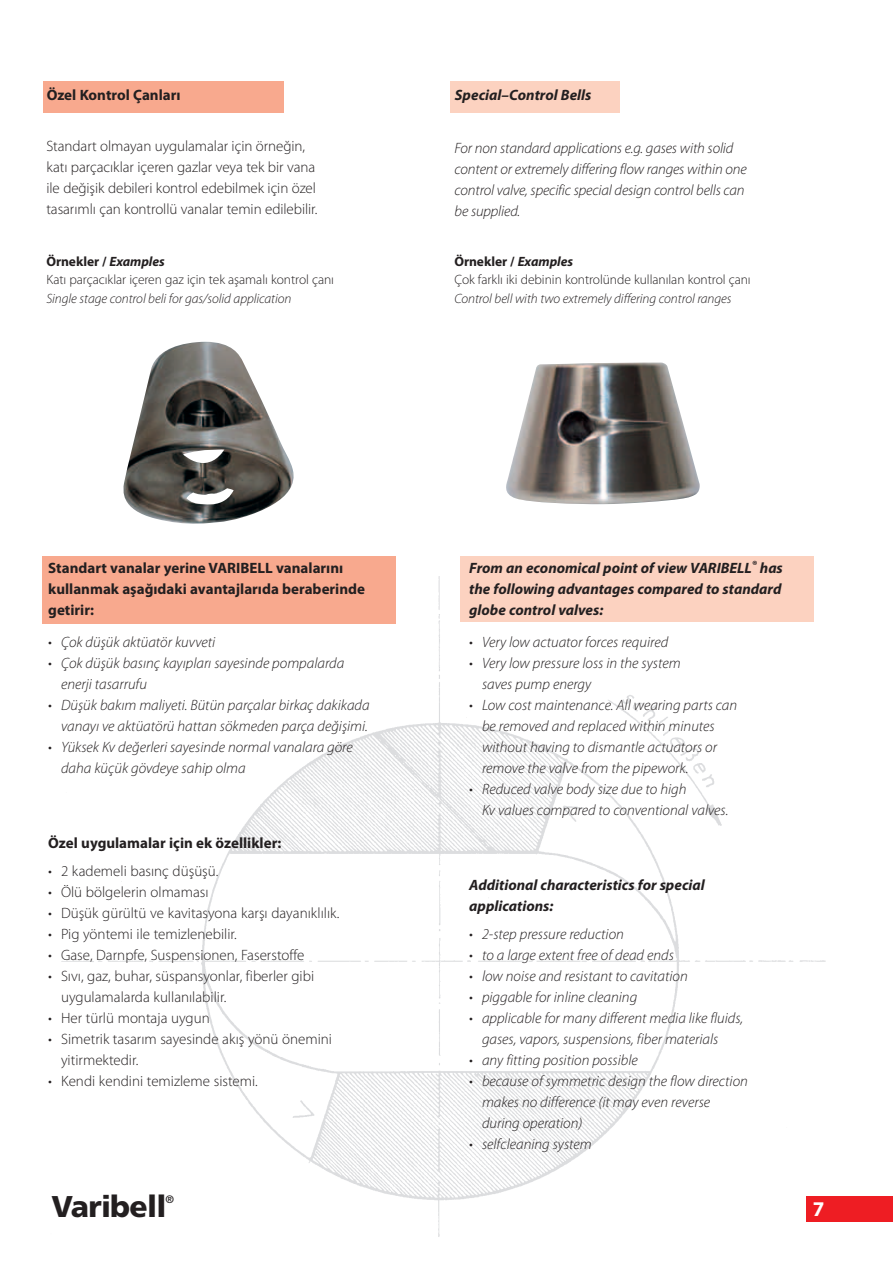
<style>
.page{position:relative;width:893px;height:1263px;background:#fff}
.page>*{position:absolute;margin:0;border:0;box-sizing:border-box;transform-origin:0 0}
.t1{font:900 30px "Frutiger";letter-spacing:-.025em;color:#231f20}
.t2{font:700 21px "Myriad Pro";color:#fff}
.t3{font:italic 300 15px/21px "Myriad Pro";color:#231f20}
.t4{font:300 15px/21px "Myriad Pro";color:#231f20}
.t5{font:italic 700 15px/21px "Myriad Pro";color:#231f20;text-align:justify}
.t6{font:700 15px/21px "Myriad Pro";color:#231f20}
.t7{font:300 13.5px/18.8px "Myriad Pro";letter-spacing:-.005em;color:#231f20}
.t8{font:italic 300 13.5px "Myriad Pro";letter-spacing:-.005em;color:#231f20}
.t9{font:10.8px "Frutiger";color:#231f20}
.s1{font-weight:700}
.s2{font-weight:700;font-style:italic}
.s3{font-style:italic}
</style>
<div class="page">
<img style="left:42px;top:576px;width:850px;height:661px">
<div style="left:43px;top:556px;width:353px;height:67px;background:#f8a98e"></div>
<div style="left:460px;top:556px;width:354px;height:66px;background:#fcd2c0"></div>
<div style="left:807px;top:1196px;width:86px;height:25px;background:#ee1d23"></div>
<img style="left:506px;top:362px;width:194px;height:142px">
<div style="left:451px;top:81px;width:169px;height:31px;background:#fcd2c0"></div>
<div style="left:43px;top:81px;width:240px;height:31px;background:#f8a98e"></div>
<img style="left:123px;top:342px;width:171px;height:182px">
<p class="t6" style="left:47px;top:84px;width:135px">Özel Kontrol Çanları</p>
<p class="t4" style="left:46px;top:135px;width:273px">Standart olmayan uygulamalar için örneğin, katı parçacıklar içeren gazlar veya tek bir vana ile değişik debileri kontrol edebilmek için özel tasarımlı çan kontrollü vanalar temin edilebilir.</p>
<p class="t7" style="left:46px;top:252px;width:289px"><span class="s1">Örnekler /</span> <span class="s2">Examples<br></span>Katı parçacıklar içeren gaz için tek aşamalı kontrol çanı</p>
<p class="t8" style="left:46px;top:291px;width:247px">Single stage control beli for gas/solid application</p>
<p class="t5" style="left:455px;top:84px;width:138px">Special–Control Bells</p>
<p class="t3" style="left:455px;top:137px;width:294px">For non standard applications e.g. gases with solid content or extremely differing flow ranges within one control valve, specific special design control bells can be supplied.</p>
<p class="t7" style="left:454px;top:252px;width:298px"><span class="s1">Örnekler /</span> <span class="s2">Examples<br></span>Çok farklı iki debinin kontrolünde kullanılan kontrol çanı</p>
<p class="t8" style="left:454px;top:291px;width:279px">Control bell with two extremely differing control ranges</p>
<p class="t6" style="left:48px;top:557px;width:318px">Standart vanalar yerine VARIBELL vanalarını kullanmak aşağıdaki avantajlarıda beraberinde getirir:</p>
<p class="t3" style="left:48px;top:631px;width:169px">• Çok düşük aktüatör kuvveti</p>
<p class="t3" style="left:61px;top:652px;width:285px;text-indent:-13px">• Çok düşük basınç kayıpları sayesinde pompalarda enerji tasarrufu</p>
<p class="t3" style="left:48px;top:694px;width:323px;text-align:right">• Düşük bakım maliyeti. Bütün parçalar birkaç dakikada vanayı ve aktüatörü hattan sökmeden parça değişimi.</p>
<p class="t3" style="left:61px;top:736px;width:293px;text-indent:-13px">• Yüksek Kv değerleri sayesinde normal vanalara göre daha küçük gövdeye sahip olma</p>
<p class="t6" style="left:48px;top:831px;width:234px">Özel uygulamalar için ek özellikler:</p>
<p class="t4" style="left:48px;top:860px;width:172px"><span class="s3">•</span> 2 kademeli basınç düşüşü.</p>
<p class="t4" style="left:48px;top:881px;width:162px"><span class="s3">•</span> Ölü bölgelerin olmaması</p>
<p class="t4" style="left:48px;top:902px;width:293px"><span class="s3">•</span> Düşük gürültü ve kavitasyona karşı dayanıklılık.</p>
<p class="t4" style="left:48px;top:923px;width:190px"><span class="s3">•</span> Pig yöntemi ile temizlenebilir.</p>
<p class="t4" style="left:48px;top:944px;width:258px"><span class="s3">•</span> Gase, Darnpfe, Suspensionen, Faserstoffe</p>
<p class="t4" style="left:61px;top:965px;width:255px;text-indent:-13px"><span class="s3">•</span> Sıvı, gaz, buhar, süspansyonlar, fiberler gibi uygulamalarda kullanılabilir.</p>
<p class="t4" style="left:48px;top:1007px;width:163px"><span class="s3">•</span> Her türlü montaja uygun</p>
<p class="t4" style="left:61px;top:1028px;width:273px;text-indent:-13px"><span class="s3">•</span> Simetrik tasarım sayesinde akış yönü önemini yitirmektedir.</p>
<p class="t4" style="left:48px;top:1070px;width:211px"><span class="s3">•</span> Kendi kendini temizleme sistemi.</p>
<p class="t5" style="left:469px;top:557px;width:315px">From an economical point of view VA RIBELL <sup>®</sup> has the following advantages compared to standard globe control valves:</p>
<p class="t3" style="left:469px;top:631px;width:201px">• Very low actuator forces required</p>
<p class="t3" style="left:482px;top:652px;width:200px;text-indent:-13px">• Very low pressure loss in the system saves pump energy</p>
<p class="t3" style="left:482px;top:694px;width:257px;text-indent:-13px">• Low cost maintenance. All wearing parts can be removed and replaced within minutes without having to dismantle actuators or remove the valve from the pipework.</p>
<p class="t3" style="left:482px;top:778px;width:248px;text-indent:-13px">• Reduced valve body size due to high<br>Kv values compared to conventional valves.</p>
<p class="t5" style="left:469px;top:873px;width:238px">Additional characteristics for special applications:</p>
<p class="t3" style="left:469px;top:923px;width:156px">• 2-step pressure reduction</p>
<p class="t3" style="left:469px;top:944px;width:206px">• to a large extent free of dead ends</p>
<p class="t3" style="left:469px;top:965px;width:220px">• low noise and resistant to cavitation</p>
<p class="t3" style="left:469px;top:986px;width:169px">• piggable for inline cleaning</p>
<p class="t3" style="left:482px;top:1007px;width:263px;text-indent:-13px">• applicable for many different media like fluids, gases, vapors, suspensions, fiber materials</p>
<p class="t3" style="left:469px;top:1049px;width:170px">• any fitting position possible</p>
<p class="t3" style="left:482px;top:1070px;width:267px;text-indent:-13px">• because of symmetric design the flow direction makes no difference (it may even reverse during operation)</p>
<p class="t3" style="left:469px;top:1133px;width:124px">• selfcleaning system</p>
<h1 class="t1" style="left:52px;top:1188px;width:116px">Varibell</h1>
<h2 class="t2" style="left:813px;top:1195px;width:13px">7</h2>
<p class="t9" style="left:166px;top:1193px;width:10px">®</p>
</div>
